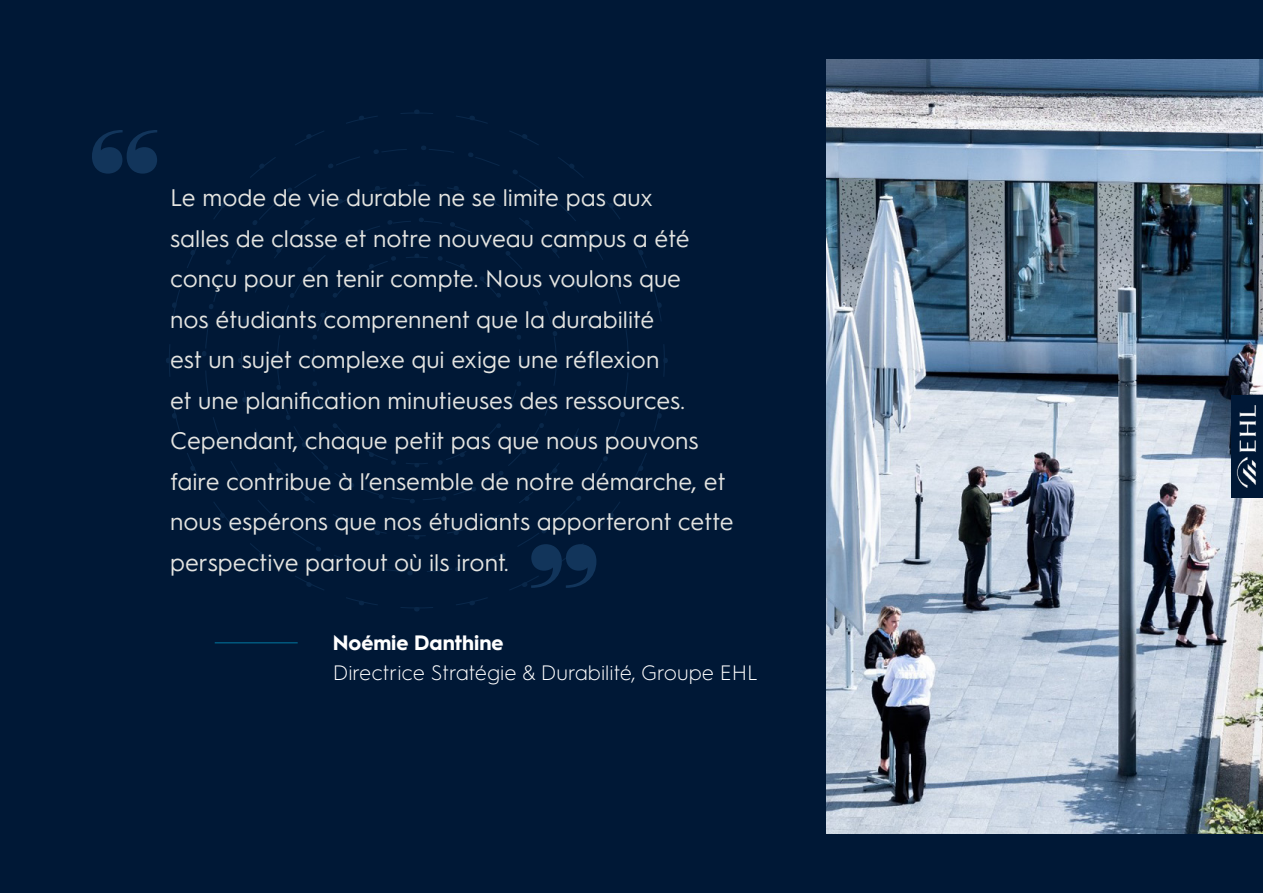
<style>
.page{position:relative;width:1263px;height:893px;background:#001836}
.page>*{position:absolute;margin:0;border:0;box-sizing:border-box;transform-origin:0 0}
.t1{font:800 143.1px "Domaine Display";color:#12355b}
.t2{font:24px/40.5px "Hurme Geometric Sans 1";color:#e4e4e1}
.t3{font:300 20.85px "Hurme Geometric Sans 1";color:#fff}
.t4{font:700 20.85px "Hurme Geometric Sans 1";color:#fff}
</style>
<div class="page">
<svg style="left:168px;top:112px;width:497px;height:497px"></svg>
<hr style="left:215px;top:642px;width:83px;height:1px;background:#00587e">
<img style="left:826px;top:60px;width:437px;height:773px">
<img style="left:1223px;top:390px;width:40px;height:113px">
<h1 class="t1" style="left:89px;top:88px;width:73px">“</h1>
<p class="t2" style="left:170px;top:176px;width:565px">Le mode de vie durable ne se limite pas aux<br>salles de classe et notre nouveau campus a été conçu pour en tenir compte. Nous voulons que<br>nos étudiants comprennent que la durabilité<br>est un sujet complexe qui exige une réflexion<br>et une planification minutieuses des ressources.<br>Cependant, chaque petit pas que nous pouvons faire contribue à l’ensemble de notre démarche, et nous espérons que nos étudiants apporteront cette perspective partout où ils iront.</p>
<h1 class="t1" style="left:599px;top:630px;width:73px;rotate:-180deg">“</h1>
<p class="t4" style="left:333px;top:628px;width:172px">Noémie Danthine</p>
<p class="t3" style="left:333px;top:659px;width:427px">Directrice Stratégie &amp; Durabilité, Groupe EHL</p>
</div>
